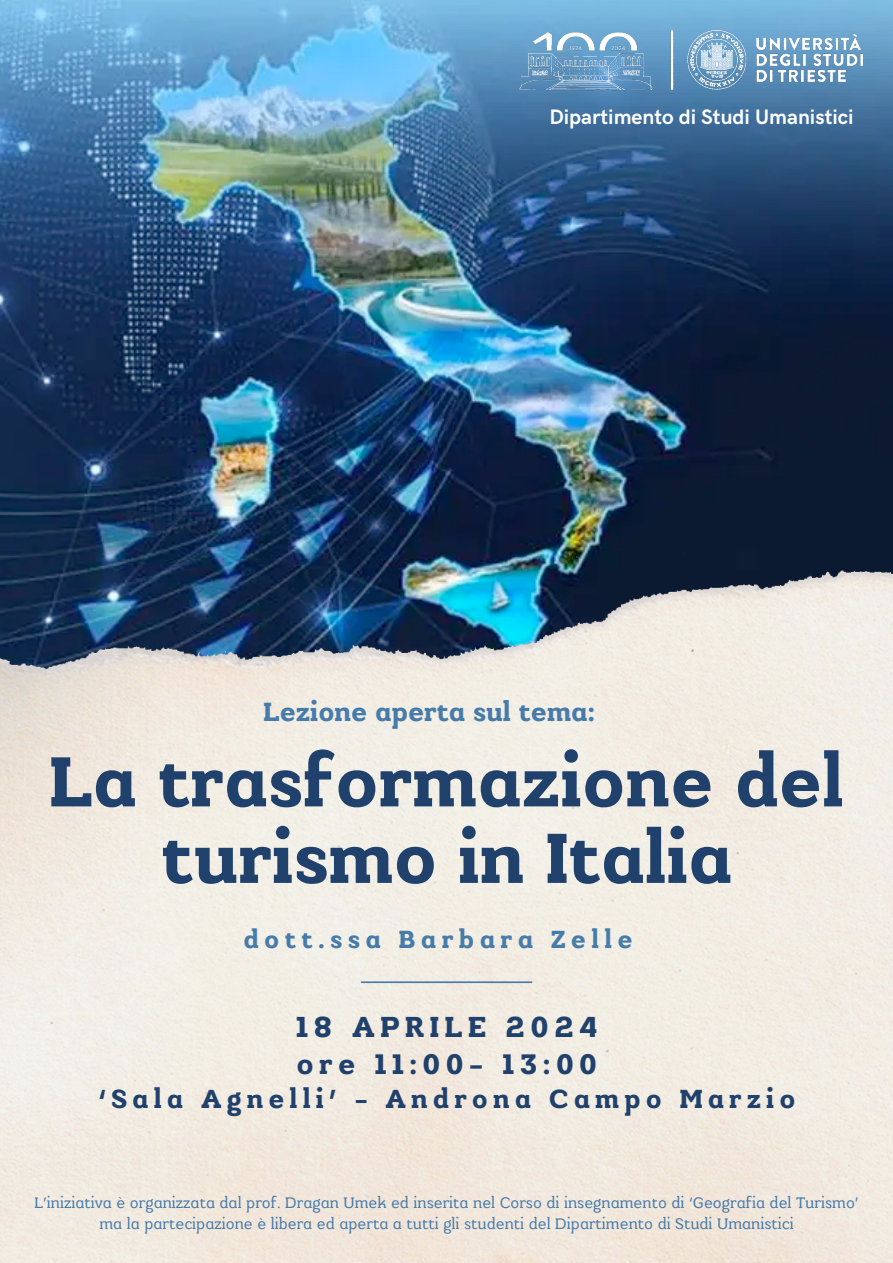
<style>
.page{position:relative;width:893px;height:1263px;background:#fff}
.page>*{position:absolute;margin:0;border:0;box-sizing:border-box;transform-origin:0 0}
.t1{font:700 76.5px/76.5px "Kulachat Slab";color:#21416d;text-align:center}
.t2{font:700 31.35px "Kulachat Slab";letter-spacing:.18em;color:#21416d}
.t3{font:700 30.6px "Kulachat Slab";letter-spacing:.18em;color:#21416d}
.t4{font:700 28.5px "Kulachat Slab";color:#477baa}
.t5{font:700 28.35px "Kulachat Slab";letter-spacing:.18em;color:#21416d}
.t6{font:700 26.85px "Kulachat Slab";letter-spacing:.2em;color:#477baa}
.t7{font:700 21px "HK Grotesk";color:#fff}
.t8{font:16.5px/21.4px "Kulachat Slab";color:#477baa;text-align:center}
</style>
<div class="page">
<img style="left:0;top:0;width:893px;height:551px">
<img style="left:446px;top:0;width:447px;height:131px">
<img style="left:0;top:551px;width:893px;height:712px">
<hr style="left:361px;top:981px;width:170px;height:2px;background:#477baa">
<h2 class="t7" style="left:549px;top:105px;width:306px">Dipartimento di Studi Umanistici</h2>
<h2 class="t4" style="left:263px;top:695px;width:333px">Lezione aperta sul tema:</h2>
<p class="t1" style="left:49px;top:742px;width:796px">La trasformazione del turismo in Italia</p>
<h1 class="t6" style="left:243px;top:923px;width:391px">dott.ssa Barbara Zelle</h1>
<h2 class="t2" style="left:296px;top:1008px;width:302px">18 APRILE 2024</h2>
<h3 class="t3" style="left:296px;top:1045px;width:302px">ore 11:00- 13:00</h3>
<h3 class="t5" style="left:98px;top:1082px;width:698px">‘Sala Agnelli’ - Androna Campo Marzio</h3>
<p class="t8" style="left:35px;top:1191px;width:825px">L’iniziativa è organizzata dal prof. Dragan Umek ed inserita nel Corso di insegnamento di ‘Geografia del Turismo’ ma la partecipazione è libera ed aperta a tutti gli studenti del Dipartimento di Studi Umanistici</p>
</div>
